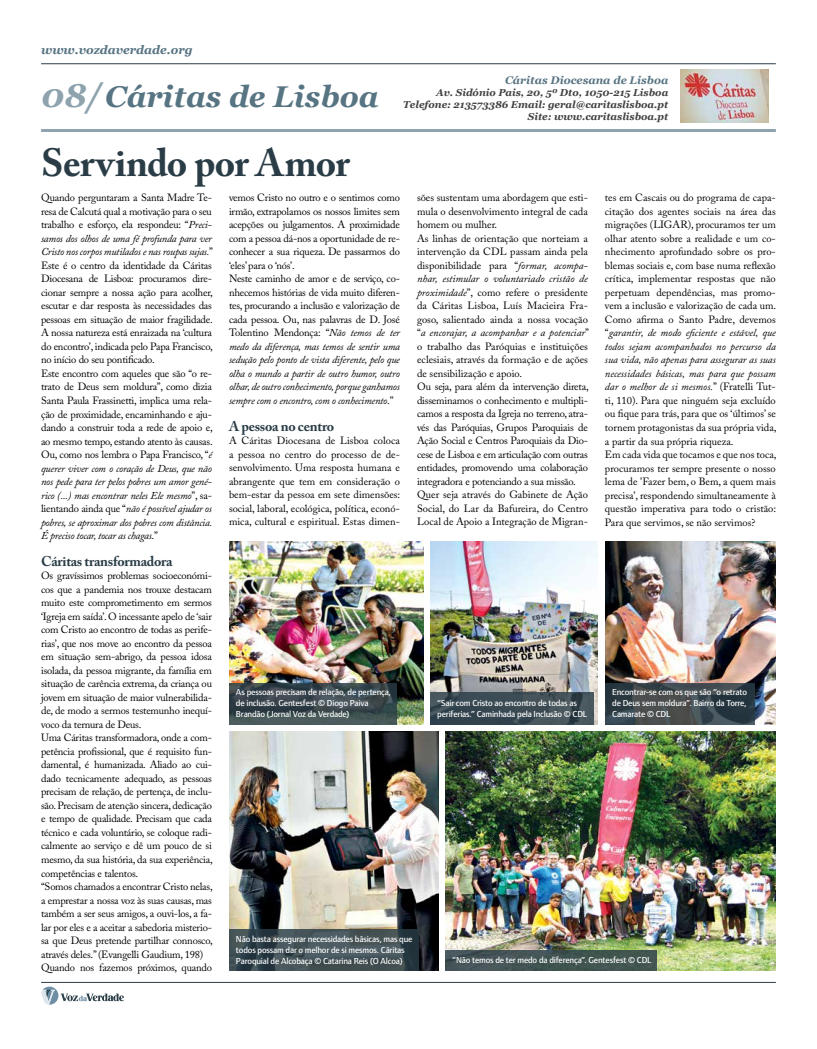
<style>
.page{position:relative;width:817px;height:1049px;background:#fff}
.page>*{position:absolute;margin:0;border:0;box-sizing:border-box;transform-origin:0 0}
.t1{font:700 39px "Adobe Caslon Pro";letter-spacing:-.015em;color:#2a3d47}
.t2{font:italic 700 30px "Georgia";color:#577483}
.t3{font:700 14px "Adobe Caslon Pro";letter-spacing:-.02em;color:#2a3d47}
.t4{font:italic 700 12px "Georgia";color:#577483}
.t5{font:italic 700 11px "Georgia";color:#577483}
.t6{font:10.5px/13.5px "Adobe Caslon Pro";letter-spacing:-.02em;color:#000}
.t7{font:10.5px/13.5px "Adobe Caslon Pro";color:#000}
.t8{font:italic 700 10px/12px "Georgia";color:#414042;text-align:right}
.t9{font:500 9px/11px "Foundry Form Sans";letter-spacing:-.02em;color:#fff}
.s1{font-size:33px;color:#8ea3ae}
.s2{font-style:italic}
</style>
<div class="page">
<hr style="left:41px;top:64px;width:734px;height:1px;background:#2a3d47">
<hr style="left:41px;top:982px;width:734px;height:1px;background:#2a3d47">
<hr style="left:41px;top:129px;width:734px;height:3px;background:#8ea3ae">
<svg style="left:41px;top:986px;width:83px;height:19px"></svg>
<img style="left:229px;top:732px;width:209px;height:239px">
<img style="left:229px;top:541px;width:194px;height:183px">
<img style="left:445px;top:732px;width:330px;height:239px">
<img style="left:430px;top:541px;width:167px;height:183px">
<img style="left:605px;top:541px;width:170px;height:183px">
<img style="left:680px;top:70px;width:88px;height:52px">
<svg style="left:229px;top:929px;width:189px;height:42px;background:#3e4d52"></svg>
<svg style="left:229px;top:683px;width:167px;height:41px;background:#3b494f"></svg>
<svg style="left:605px;top:683px;width:149px;height:41px;background:#3a454b"></svg>
<svg style="left:430px;top:692px;width:164px;height:32px;background:#3b4b53"></svg>
<div style="left:445px;top:950px;width:212px;height:21px;background:linear-gradient(to right,#445258,#41564f)"></div>
<p class="t4" style="left:41px;top:41px;width:153px">www.vozdaverdade.org</p>
<h2 class="t2" style="left:41px;top:74px;width:339px"><span class="s1">08/</span>Cáritas de Lisboa</h2>
<h1 class="t1" style="left:41px;top:139px;width:310px">Servindo por Amor</h1>
<p class="t5" style="left:505px;top:72px;width:165px">Cáritas Diocesana de Lisboa</p>
<p class="t8" style="left:403px;top:86px;width:266px">Av. Sidónio Pais, 20, 5º Dto, 1050-215 Lisboa<br>Telefone: 213573386 Email: geral@caritaslisboa.pt<br>Site: www.caritaslisboa.pt</p>
<p class="t6" style="left:41px;top:191px;width:173px">Quando perguntaram a Santa Madre Te&shy;resa de Calcutá qual a motivação para o seu trabalho e esforço, ela respondeu: “<span class="s2">Preci&shy;samos dos olhos de uma fé profunda para ver Cristo nos corpos mutilados e nas roupas sujas.</span>” Este é o centro da identidade da Cáritas Diocesana de Lisboa: procuramos dire&shy;cionar sempre a nossa ação para acolher, escutar e dar resposta às necessidades das pessoas em situação de maior fragilidade.<br>A nossa natureza está enraizada na ‘cultura do encontro’, indicada pelo Papa Francisco, no início do seu pontificado.<br>Este encontro com aqueles que são “o re&shy;trato de Deus sem moldura”, como dizia Santa Paula Frassinetti, implica uma rela&shy;ção de proximidade, encaminhando e aju&shy;dando a construir toda a rede de apoio e, ao mesmo tempo, estando atento às causas.<br>Ou, como nos lembra o Papa Francisco, “<span class="s2">é querer viver com o coração de Deus, que não nos pede para ter pelos pobres um amor gené&shy;rico (...) mas encontrar neles Ele mesmo</span>”, sa&shy;lientando ainda que “<span class="s2">não é possível ajudar os pobres, se aproximar dos pobres com distância.<br>É preciso tocar, tocar as chagas</span>.”</p>
<h3 class="t3" style="left:41px;top:553px;width:133px">Cáritas transformadora</h3>
<p class="t6" style="left:41px;top:569px;width:173px">Os gravíssimos problemas socioeconómi&shy;cos que a pandemia nos trouxe destacam muito este comprometimento em sermos ‘Igreja em saída’. O incessante apelo de ‘sair com Cristo ao encontro de todas as perife&shy;rias’, que nos move ao encontro da pessoa em situação sem-abrigo, da pessoa idosa isolada, da pessoa migrante, da família em situação de carência extrema, da criança ou jovem em situação de maior vulnerabilida&shy;de, de modo a sermos testemunho inequí&shy;voco da ternura de Deus.<br>Uma Cáritas transformadora, onde a com&shy;petência profissional, que é requisito fun&shy;damental, é humanizada. Aliado ao cui&shy;dado tecnicamente adequado, as pessoas precisam de relação, de pertença, de inclu&shy;são. Precisam de atenção sincera, dedicação e tempo de qualidade. Precisam que cada técnico e cada voluntário, se coloque radi&shy;calmente ao serviço e dê um pouco de si mesmo, da sua história, da sua experiência, competências e talentos.<br>“Somos chamados a encontrar Cristo nelas, a emprestar a nossa voz às suas causas, mas também a ser seus amigos, a ouvi-los, a fa&shy;lar por eles e a aceitar a sabedoria misterio&shy;sa que Deus pretende partilhar connosco, através deles.” (Evangelli Gaudium, 198)<br>Quando nos fazemos próximos, quando</p>
<p class="t6" style="left:229px;top:191px;width:172px">vemos Cristo no outro e o sentimos como irmão, extrapolamos os nossos limites sem acepções ou julgamentos. A proximidade com a pessoa dá-nos a oportunidade de re&shy;conhecer a sua riqueza. De passarmos do ‘eles’ para o ‘nós’.<br>Neste caminho de amor e de serviço, co&shy;nhecemos histórias de vida muito diferen&shy;tes, procurando a inclusão e valorização de cada pessoa. Ou, nas palavras de D. José Tolentino Mendonça: “<span class="s2">Não temos de ter medo da diferença, mas temos de sentir uma sedução pelo ponto de vista diferente, pelo que olha o mundo a partir de outro humor, outro olhar, de outro conhecimento, porque ganhamos sempre com o encontro, com o conhecimento</span>.”</p>
<h3 class="t3" style="left:229px;top:418px;width:107px">A pessoa no centro</h3>
<p class="t6" style="left:229px;top:434px;width:173px;text-align:justify">A Cáritas Diocesana de Lisboa coloca a pessoa no centro do processo de de&shy;senvolvimento. Uma resposta humana e abrangente que tem em consideração o bem-estar da pessoa em sete dimensões: social, laboral, ecológica, política, econó&shy;mica, cultural e espiritual. Estas dimen-</p>
<p class="t7" style="left:417px;top:191px;width:173px">sões sustentam uma abordagem que esti&shy;mula o desenvolvimento integral de cada homem ou mulher.<br>As linhas de orientação que norteiam a intervenção da CDL passam ainda pela disponibilidade para “<span class="s2">formar, acompa&shy;nhar, estimular o voluntariado cristão de proximidade</span>”, como refere o presidente da Cáritas Lisboa, Luís Macieira Fra&shy;goso, salientado ainda a nossa vocação “<span class="s2">a encorajar, a acompanhar e a potenciar</span>” o trabalho das Paróquias e instituições eclesiais, através da formação e de ações de sensibilização e apoio.<br>Ou seja, para além da intervenção direta, disseminamos o conhecimento e multipli&shy;camos a resposta da Igreja no terreno, atra&shy;vés das Paróquias, Grupos Paroquiais de Ação Social e Centros Paroquiais da Dio&shy;cese de Lisboa e em articulação com outras entidades, promovendo uma colaboração integradora e potenciando a sua missão.<br>Quer seja através do Gabinete de Ação Social, do Lar da Bafureira, do Centro Local de Apoio a Integração de Migran-</p>
<p class="t7" style="left:604px;top:191px;width:173px">tes em Cascais ou do programa de capa&shy;citação dos agentes sociais na área das migrações (LIGAR), procuramos ter um olhar atento sobre a realidade e um co&shy;nhecimento aprofundado sobre os pro&shy;blemas sociais e, com base numa reflexão crítica, implementar respostas que não perpetuam dependências, mas promo&shy;vem a inclusão e valorização de cada um.<br>Como afirma o Santo Padre, devemos “<span class="s2">garantir, de modo eficiente e estável, que todos sejam acompanhados no percurso da sua vida, não apenas para assegurar as suas necessidades básicas, mas para que possam dar o melhor de si mesmos.</span>” (Fratelli Tut&shy;ti, 110). Para que ninguém seja excluído ou fique para trás, para que os ‘últimos’ se tornem protagonistas da sua própria vida, a partir da sua própria riqueza.<br>Em cada vida que tocamos e que nos toca, procuramos ter sempre presente o nosso lema de 'Fazer bem, o Bem, a quem mais precisa’, respondendo simultaneamente à questão imperativa para todo o cristão:<br>Para que servimos, se não servimos?</p>
<p class="t9" style="left:236px;top:686px;width:157px">As pessoas precisam de relação, de pertença, de inclusão. Gentesfest © Diogo Paiva<br>Brandão (Jornal Voz da Verdade)</p>
<p class="t9" style="left:612px;top:686px;width:136px;text-align:justify">Encontrar-se com os que são “o retrato de Deus sem moldura”. Bairro da Torre, Camarate © CDL</p>
<p class="t9" style="left:437px;top:697px;width:151px">“Sair com Cristo ao encontro de todas as periferias.” Caminhada pela Inclusão © CDL</p>
<p class="t9" style="left:236px;top:933px;width:178px">Não basta assegurar necessidades básicas, mas que todos possam dar o melhor de si mesmos. Cáritas<br>Paroquial de Alcobaça © Catarina Reis (O Alcoa)</p>
<p class="t9" style="left:452px;top:955px;width:201px">“Não temos de ter medo da diferença”. Gentesfest © CDL</p>
</div>
